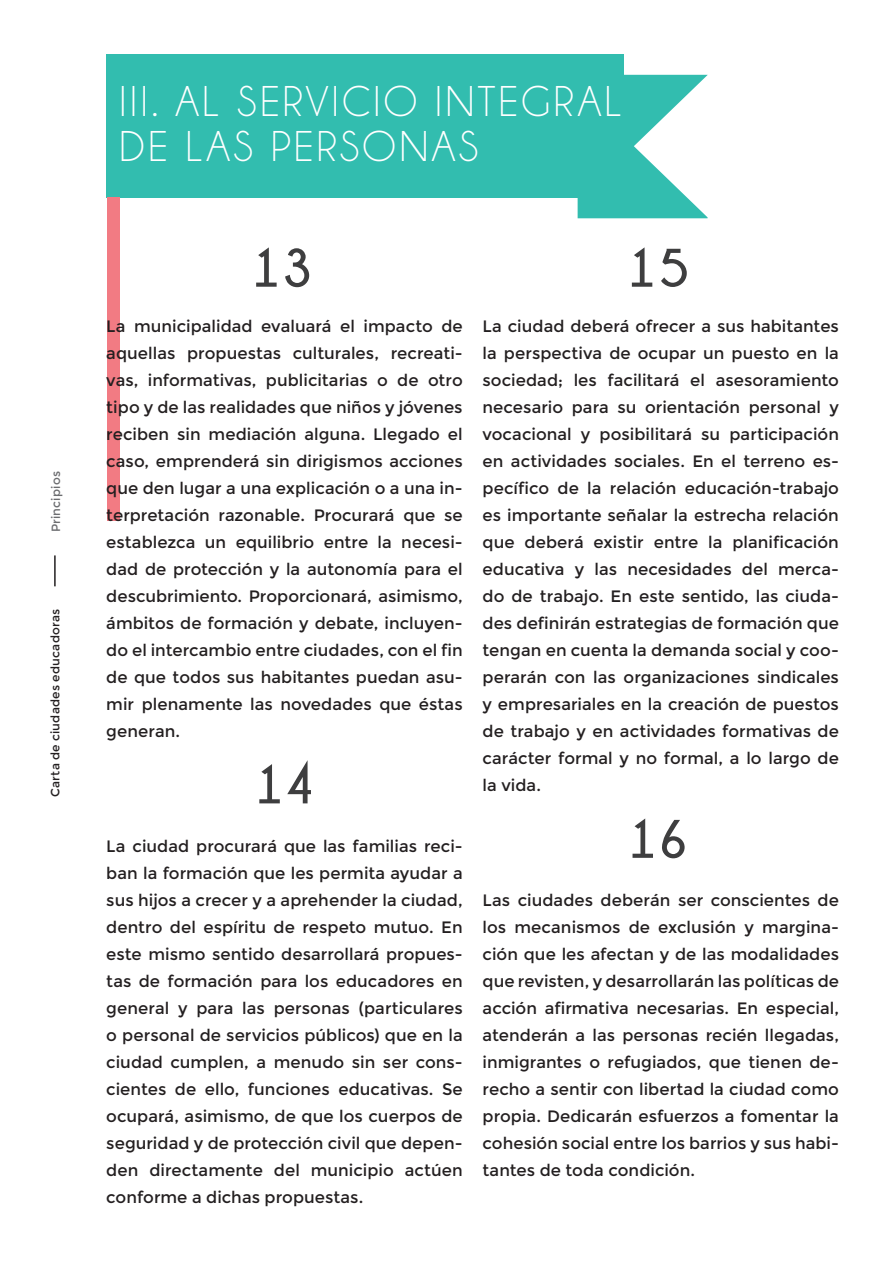
<style>
.page{position:relative;width:893px;height:1263px;background:#fff}
.page>*{position:absolute;margin:0;border:0;box-sizing:border-box;transform-origin:0 0}
.t1{font:700 54px "Champagne&Limousines";letter-spacing:.01em;color:#3e3e3f}
.t2{font:43.5px/45px "Champagne&Limousines";letter-spacing:.08em;color:#fff}
.t3{font:16.5px/27px "Montserrat";letter-spacing:.005em;color:#231f20;text-align:justify}
.t4{font:12px "Montserrat";letter-spacing:.015em;color:#231f20}
.t5{font:12px "Montserrat";letter-spacing:.015em;color:#6c6d70}
</style>
<div class="page">
<div style="left:106px;top:54px;width:518px;height:144px;background:#32bdaf"></div>
<svg style="left:578px;top:75px;width:130px;height:143px"></svg>
<hr style="left:54px;top:555px;width:2px;height:31px;background:#231f20">
<div style="left:107px;top:198px;width:12px;height:323px;background:#f27b83"></div>
<p class="t5" style="left:49px;top:532px;width:62px;rotate:-90deg">Principios</p>
<p class="t4" style="left:48px;top:797px;width:190px;rotate:-90deg">Carta de ciudades educadoras</p>
<h2 class="t2" style="left:119px;top:80px;width:504px">III. AL SERVICIO INTEGRAL<br>DE LAS PERSONAS</h2>
<h1 class="t1" style="left:251px;top:238px;width:62px">13</h1>
<p class="t3" style="left:106px;top:313px;width:358px">La municipalidad evaluará el impacto de aquellas propuestas culturales, recreati&shy;vas, informativas, publicitarias o de otro tipo y de las realidades que niños y jóvenes reciben sin mediación alguna. Llegado el caso, emprenderá sin dirigismos acciones que den lugar a una explicación o a una in&shy;terpretación razonable. Procurará que se establezca un equilibrio entre la necesi&shy;dad de protección y la autonomía para el descubrimiento. Proporcionará, asimismo, ámbitos de formación y debate, incluyen&shy;do el intercambio entre ciudades, con el fin de que todos sus habitantes puedan asu&shy;mir plenamente las novedades que éstas generan.</p>
<h1 class="t1" style="left:254px;top:755px;width:62px">14</h1>
<p class="t3" style="left:106px;top:832px;width:358px">La ciudad procurará que las familias reci&shy;ban la formación que les permita ayudar a sus hijos a crecer y a aprehender la ciudad, dentro del espíritu de respeto mutuo. En este mismo sentido desarrollará propues&shy;tas de formación para los educadores en general y para las personas (particulares o personal de servicios públicos) que en la ciudad cumplen, a menudo sin ser cons&shy;cientes de ello, funciones educativas. Se ocupará, asimismo, de que los cuerpos de seguridad y de protección civil que depen&shy;den directamente del municipio actúen conforme a dichas propuestas.</p>
<h1 class="t1" style="left:627px;top:238px;width:64px">15</h1>
<p class="t3" style="left:483px;top:313px;width:358px">La ciudad deberá ofrecer a sus habitantes la perspectiva de ocupar un puesto en la sociedad; les facilitará el asesoramiento necesario para su orientación personal y vocacional y posibilitará su participación en actividades sociales. En el terreno es&shy;pecífico de la relación educación-trabajo es importante señalar la estrecha relación que deberá existir entre la planificación educativa y las necesidades del merca&shy;do de trabajo. En este sentido, las ciuda&shy;des definirán estrategias de formación que tengan en cuenta la demanda social y coo&shy;perarán con las organizaciones sindicales y empresariales en la creación de puestos de trabajo y en actividades formativas de carácter formal y no formal, a lo largo de la vida.</p>
<h1 class="t1" style="left:628px;top:809px;width:62px">16</h1>
<p class="t3" style="left:483px;top:887px;width:358px">Las ciudades deberán ser conscientes de los mecanismos de exclusión y margina&shy;ción que les afectan y de las modalidades que revisten, y desarrollarán las políticas de acción afirmativa necesarias. En especial, atenderán a las personas recién llegadas, inmigrantes o refugiados, que tienen de&shy;recho a sentir con libertad la ciudad como propia. Dedicarán esfuerzos a fomentar la cohesión social entre los barrios y sus habi&shy;tantes de toda condición.</p>
</div>
